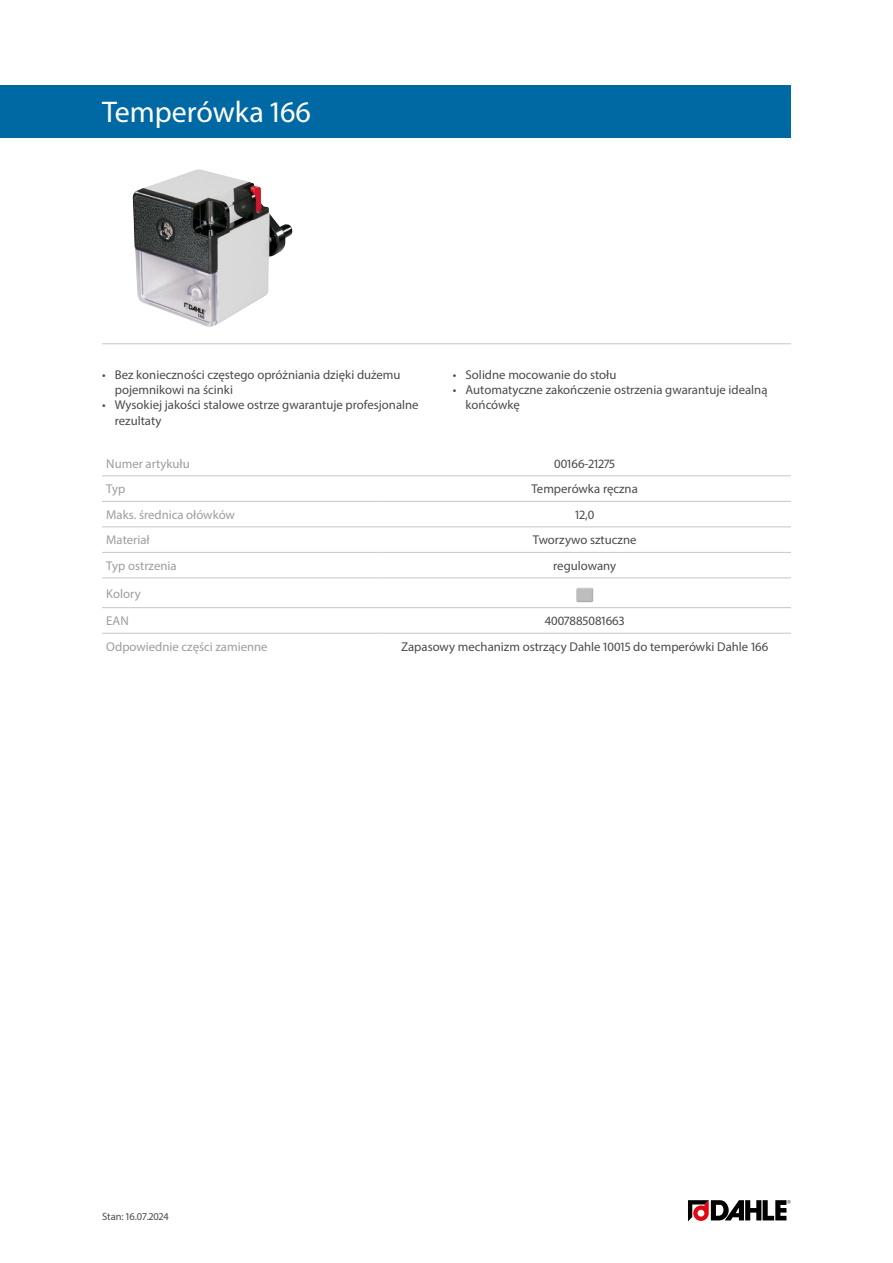
<style>
.page{position:relative;width:893px;height:1263px;background:#fff}
.page>*{position:absolute;margin:0;border:0;box-sizing:border-box;transform-origin:0 0}
.Produktname{font:30px "Myriad Pro";color:#fff}
.Produkttabelle_Zentr{font:12.75px/15.3px "Myriad Pro";color:#4a4a49}
.Produkttabelle_Links{font:12.75px "Myriad Pro";color:#9d9d9c}
.t1{font:10.5px "Myriad Pro";color:#4a4a49}
</style>
<div class="page">
<img style="left:132px;top:169px;width:161px;height:158px">
<hr style="left:102px;top:343px;width:689px;height:1px;background:#c6c6c6">
<svg style="left:688px;top:1200px;width:103px;height:21px"></svg>
<div style="left:0;top:85px;width:791px;height:53px;background:#0069a4"></div>
<hr style="left:102px;top:475px;width:276px;height:1px;background:#c6c6c6">
<hr style="left:378px;top:475px;width:413px;height:1px;background:#c6c6c6">
<hr style="left:102px;top:501px;width:276px;height:1px;background:#c6c6c6">
<hr style="left:378px;top:501px;width:413px;height:1px;background:#c6c6c6">
<hr style="left:102px;top:526px;width:276px;height:1px;background:#c6c6c6">
<hr style="left:378px;top:526px;width:413px;height:1px;background:#c6c6c6">
<hr style="left:102px;top:552px;width:276px;height:1px;background:#c6c6c6">
<hr style="left:378px;top:552px;width:413px;height:1px;background:#c6c6c6">
<hr style="left:102px;top:577px;width:276px;height:1px;background:#c6c6c6">
<hr style="left:378px;top:577px;width:413px;height:1px;background:#c6c6c6">
<hr style="left:102px;top:607px;width:276px;height:1px;background:#c6c6c6">
<hr style="left:378px;top:607px;width:413px;height:1px;background:#c6c6c6">
<hr style="left:102px;top:633px;width:276px;height:1px;background:#c6c6c6">
<hr style="left:378px;top:633px;width:413px;height:1px;background:#c6c6c6">
<img style="left:576px;top:588px;width:17px;height:14px">
<p class="Produktname" style="left:102px;top:94px;width:210px">Temperówka 166</p>
<p class="Produkttabelle_Zentr" style="left:115px;top:367px;width:287px;text-indent:-13px">• Bez konieczności częstego opróżniania dzięki dużemu pojemnikowi na ścinki</p>
<p class="Produkttabelle_Zentr" style="left:115px;top:397px;width:305px;text-indent:-13px">• Wysokiej jakości stalowe ostrze gwarantuje profesjonalne rezultaty</p>
<p class="Produkttabelle_Zentr" style="left:453px;top:367px;width:165px">• Solidne mocowanie do stołu</p>
<p class="Produkttabelle_Zentr" style="left:466px;top:382px;width:303px;text-indent:-13px">• Automatyczne zakończenie ostrzenia gwarantuje idealną końcówkę</p>
<p class="Produkttabelle_Links" style="left:106px;top:456px;width:85px">Numer artykułu</p>
<p class="Produkttabelle_Zentr" style="left:554px;top:456px;width:62px">00166-21275</p>
<p class="Produkttabelle_Links" style="left:106px;top:481px;width:21px">Typ</p>
<p class="Produkttabelle_Zentr" style="left:531px;top:481px;width:108px">Temperówka ręczna</p>
<p class="Produkttabelle_Links" style="left:106px;top:507px;width:130px">Maks. średnica ołówków</p>
<p class="Produkttabelle_Zentr" style="left:575px;top:507px;width:21px">12,0</p>
<p class="Produkttabelle_Links" style="left:106px;top:532px;width:45px">Materiał</p>
<p class="Produkttabelle_Zentr" style="left:533px;top:532px;width:105px">Tworzywo sztuczne</p>
<p class="Produkttabelle_Links" style="left:106px;top:558px;width:72px">Typ ostrzenia</p>
<p class="Produkttabelle_Zentr" style="left:553px;top:558px;width:64px">regulowany</p>
<p class="Produkttabelle_Links" style="left:106px;top:585px;width:36px">Kolory</p>
<p class="Produkttabelle_Links" style="left:106px;top:613px;width:24px">EAN</p>
<p class="Produkttabelle_Zentr" style="left:545px;top:613px;width:81px">4007885081663</p>
<p class="Produkttabelle_Links" style="left:106px;top:639px;width:163px">Odpowiednie części zamienne</p>
<p class="Produkttabelle_Zentr" style="left:401px;top:639px;width:369px">Zapasowy mechanizm ostrzący Dahle 10015 do temperówki Dahle 166</p>
<p class="t1" style="left:102px;top:1210px;width:68px">Stan: 16.07.2024</p>
</div>
